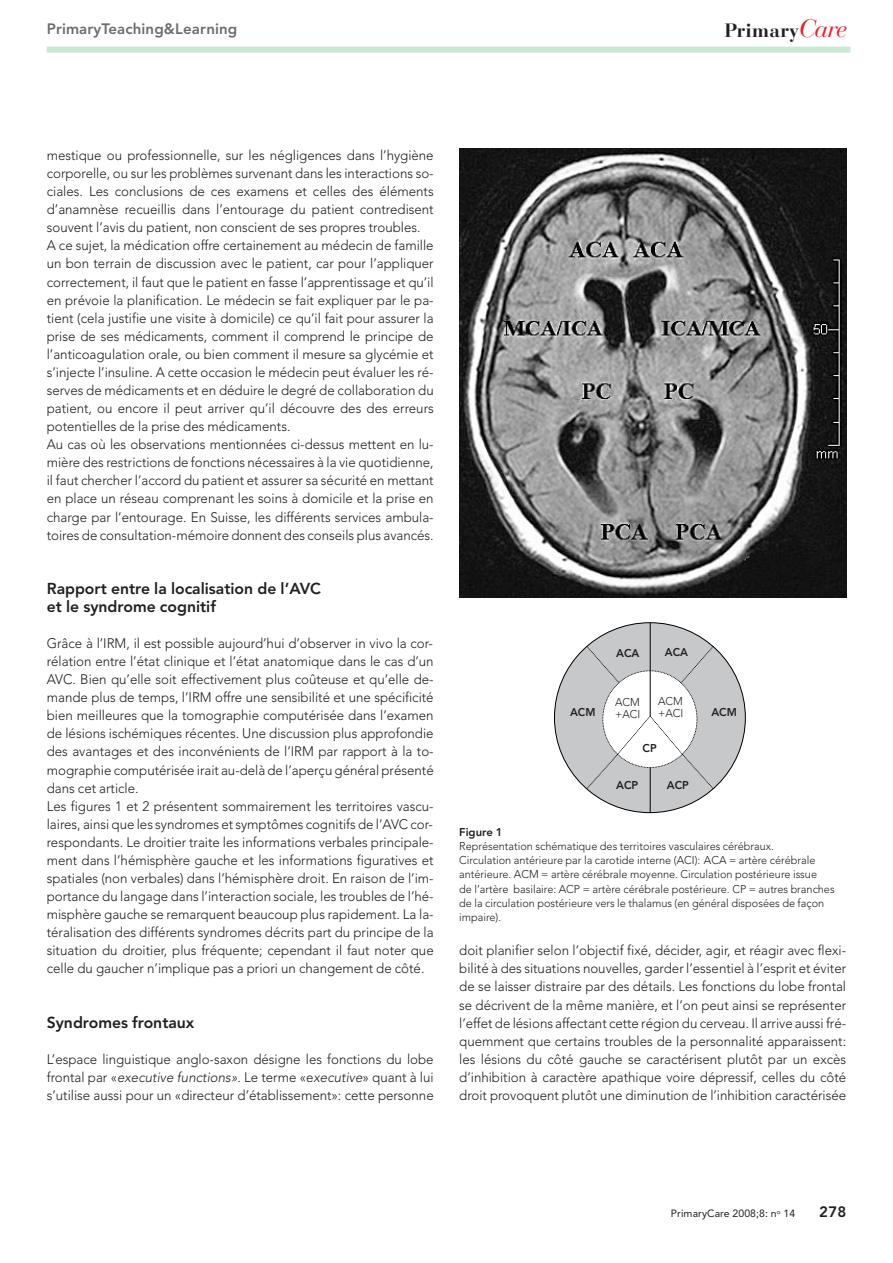
<style>
.page{position:relative;width:893px;height:1263px;background:#fff}
.page>*{position:absolute;margin:0;border:0;box-sizing:border-box;transform-origin:0 0}
.t1{font:700 19.2px "Bauer Bodoni";letter-spacing:.01em;color:#231f20}
.t2{font:800 15.75px/18px "Avenir";color:#231f20}
.t3{font:800 15px "Avenir";letter-spacing:.01em;color:#6c6d70}
.t4{font:800 15px "Avenir";color:#231f20}
.t5{font:300 13.65px/18.1px "Avenir";color:#231f20}
.t6{font:300 11.25px/14.2px "Avenir";color:#231f20}
.t7{font:800 11.25px "Avenir";color:#231f20}
.t8{font:10.5px "Avenir";letter-spacing:.01em;color:#231f20}
.s1{font-weight:400;font-style:italic;font-size:25.2px;color:#ee1d23}
</style>
<div class="page">
<div style="left:47px;top:47px;width:803px;height:6px;background:#cbe6d3"></div>
<img style="left:459px;top:148px;width:387px;height:450px">
<div style="left:554px;top:623px;width:191px;height:190px;background:#c7c8ca;border-radius:50%"></div>
<hr style="left:650px;top:623px;width:1px;height:190px;background:#000">
<svg style="left:586px;top:646px;width:128px;height:143px"></svg>
<hr style="left:650px;top:671px;width:1px;height:45px;background:#000">
<div style="left:632px;top:739px;width:36px;height:19px;background:#fff"></div>
<p class="t3" style="left:47px;top:23px;width:192px">PrimaryTeaching&amp;Learning</p>
<h1 class="t1" style="left:725px;top:19px;width:124px">Primary<span class="s1">Care</span></h1>
<p class="t5" style="left:47px;top:147px;width:388px">mestique ou professionnelle, sur les négligences dans l’hygiène corporelle, ou sur les problèmes survenant dans les interactions so&shy;ciales. Les conclusions de ces examens et celles des éléments d’anamnèse recueillis dans l’entourage du patient contredisent souvent l’avis du patient, non conscient de ses propres troubles.<br>A ce sujet, la médication offre certainement au médecin de famille un bon terrain de discussion avec le patient, car pour l’appliquer correctement, il faut que le patient en fasse l’apprentissage et qu’il en prévoie la planification. Le médecin se fait expliquer par le pa&shy;tient (cela justifie une visite à domicile) ce qu’il fait pour assurer la prise de ses médicaments, comment il comprend le principe de l’anticoagulation orale, ou bien comment il mesure sa glycémie et s’injecte l’insuline. A cette occasion le médecin peut évaluer les ré&shy;serves de médicaments et en déduire le degré de collaboration du patient, ou encore il peut arriver qu’il découvre des des erreurs potentielles de la prise des médicaments.<br>Au cas où les observations mentionnées ci-dessus mettent en lu&shy;mière des restrictions de fonctions nécessaires à la vie quotidienne, il faut chercher l’accord du patient et assurer sa sécurité en mettant en place un réseau comprenant les soins à domicile et la prise en charge par l’entourage. En Suisse, les différents services ambula&shy;toires de consultation-mémoire donnent des conseils plus avancés.</p>
<p class="t2" style="left:47px;top:581px;width:276px">Rapport entre la localisation de l’AVC et le syndrome cognitif</p>
<p class="t5" style="left:47px;top:635px;width:388px">Grâce à l’IRM, il est possible aujourd’hui d’observer in vivo la cor&shy;rélation entre l’état clinique et l’état anatomique dans le cas d’un AVC. Bien qu’elle soit effectivement plus coûteuse et qu’elle de&shy;mande plus de temps, l’IRM offre une sensibilité et une spécificité bien meilleures que la tomographie computérisée dans l’examen de lésions ischémiques récentes. Une discussion plus approfondie des avantages et des inconvénients de l’IRM par rapport à la to&shy;mographie computérisée irait au-delà de l’aperçu général présenté dans cet article.<br>Les figures 1 et 2 présentent sommairement les territoires vascu&shy;laires, ainsi que les syndromes et symptômes cognitifs de l’AVC cor&shy;respondants. Le droitier traite les informations verbales principale&shy;ment dans l’hémisphère gauche et les informations figuratives et spatiales (non verbales) dans l’hémisphère droit. En raison de l’im&shy;portance du langage dans l’interaction sociale, les troubles de l’hé&shy;misphère gauche se remarquent beaucoup plus rapidement. La la&shy;téralisation des différents syndromes décrits part du principe de la situation du droitier, plus fréquente; cependant il faut noter que celle du gaucher n’implique pas a priori un changement de côté.</p>
<p class="t2" style="left:47px;top:1014px;width:149px">Syndromes frontaux</p>
<p class="t5" style="left:47px;top:1051px;width:388px;text-align:justify">L’espace linguistique anglo-saxon désigne les fonctions du lobe frontal par «executive functions». Le terme «executive» quant à lui s’utilise aussi pour un «directeur d’établissement»: cette personne</p>
<p class="t7" style="left:616px;top:648px;width:25px">ACA</p>
<p class="t7" style="left:665px;top:648px;width:25px">ACA</p>
<p class="t7" style="left:570px;top:708px;width:27px">ACM</p>
<p class="t6" style="left:615px;top:697px;width:27px;line-height:12px">ACM +ACI</p>
<p class="t6" style="left:658px;top:696px;width:27px;line-height:12px">ACM +ACI</p>
<p class="t7" style="left:643px;top:743px;width:16px">CP</p>
<p class="t7" style="left:616px;top:780px;width:24px">ACP</p>
<p class="t7" style="left:667px;top:781px;width:24px">ACP</p>
<p class="t7" style="left:711px;top:708px;width:27px">ACM</p>
<p class="t7" style="left:459px;top:827px;width:45px">Figure 1</p>
<p class="t6" style="left:459px;top:840px;width:377px">Représentation schématique des territoires vasculaires cérébraux.<br>Circulation antérieure par la carotide interne (ACI): ACA = artère cérébrale antérieure. ACM = artère cérébrale moyenne. Circulation postérieure issue<br>de l’artère basilaire: ACP = artère cérébrale postérieure. CP = autres branches de la circulation postérieure vers le thalamus (en général disposées de façon impaire).</p>
<p class="t5" style="left:459px;top:943px;width:388px;text-align:justify">doit planifier selon l’objectif fixé, décider, agir, et réagir avec flexi&shy;bilité à des situations nouvelles, garder l’essentiel à l’esprit et éviter de se laisser distraire par des détails. Les fonctions du lobe frontal se décrivent de la même manière, et l’on peut ainsi se représenter l’effet de lésions affectant cette région du cerveau. Il arrive aussi fré&shy;quemment que certains troubles de la personnalité apparaissent: les lésions du côté gauche se caractérisent plutôt par un excès d’inhibition à caractère apathique voire dépressif, celles du côté droit provoquent plutôt une diminution de l’inhibition caractérisée</p>
<p class="t8" style="left:671px;top:1209px;width:126px">PrimaryCare 2008;8: n<sup>o</sup> 14</p>
<p class="t4" style="left:819px;top:1206px;width:28px">278</p>
</div>
